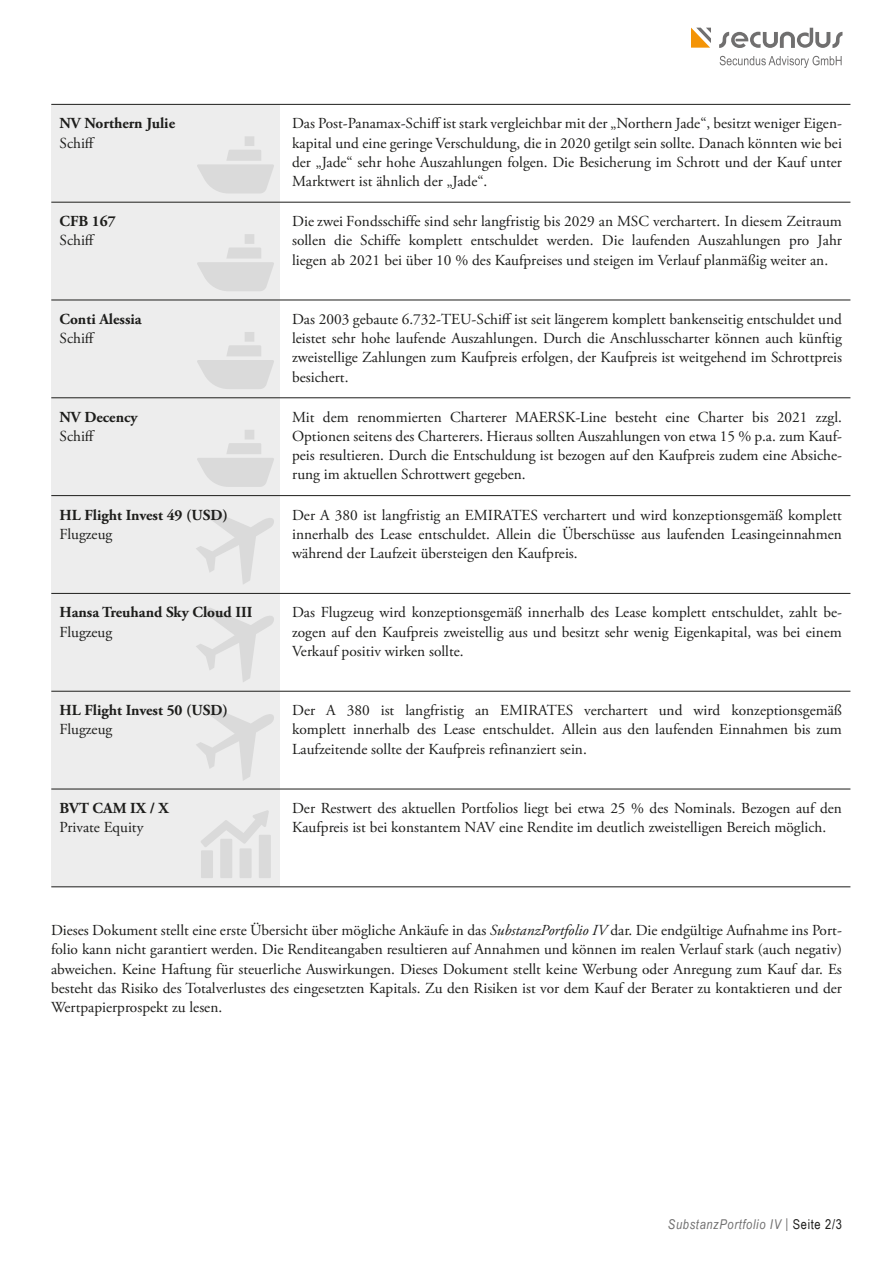
<style>
.page{position:relative;width:893px;height:1263px;background:#fff}
.page>*{position:absolute;margin:0;border:0;box-sizing:border-box;transform-origin:0 0}
.t1{font:15.3px/19.2px "Adobe Garamond Pro";color:#1d1d1b;text-align:justify}
.t2{font:700 15.3px "Adobe Garamond Pro";color:#1d1d1b}
.t3{font:italic 13.5px "Arial Narrow";letter-spacing:.05em;color:#706f6f}
.s1{font-style:italic}
.s2{font-style:normal}
.s3{font-style:normal;color:#1d1d1b}
</style>
<div class="page">
<svg style="left:691px;top:28px;width:20px;height:20px"></svg>
<svg style="left:719px;top:28px;width:123px;height:20px"></svg>
<svg style="left:720px;top:56px;width:122px;height:12px"></svg>
<div style="left:51px;top:104px;width:228px;height:783px;background:#ededed"></div>
<hr style="left:51px;top:593px;width:799px;height:1px;background:#1d1d1b">
<svg style="left:196px;top:510px;width:78px;height:74px"></svg>
<svg style="left:196px;top:608px;width:78px;height:74px"></svg>
<svg style="left:196px;top:706px;width:78px;height:75px"></svg>
<hr style="left:51px;top:104px;width:799px;height:1px;background:#1d1d1b">
<hr style="left:51px;top:202px;width:799px;height:1px;background:#1d1d1b">
<hr style="left:51px;top:300px;width:799px;height:1px;background:#1d1d1b">
<hr style="left:51px;top:397px;width:799px;height:1px;background:#1d1d1b">
<hr style="left:51px;top:495px;width:799px;height:1px;background:#1d1d1b">
<hr style="left:51px;top:691px;width:799px;height:1px;background:#1d1d1b">
<hr style="left:51px;top:789px;width:799px;height:1px;background:#1d1d1b">
<hr style="left:51px;top:886px;width:799px;height:1px;background:#1d1d1b">
<svg style="left:197px;top:136px;width:77px;height:57px"></svg>
<svg style="left:197px;top:234px;width:77px;height:57px"></svg>
<svg style="left:197px;top:332px;width:77px;height:57px"></svg>
<svg style="left:197px;top:430px;width:77px;height:57px"></svg>
<svg style="left:201px;top:810px;width:70px;height:68px"></svg>
<p class="t2" style="left:60px;top:115px;width:117px">NV Northern Julie</p>
<p class="t1" style="left:60px;top:134px;width:37px">Schiff</p>
<p class="t2" style="left:60px;top:212px;width:58px">CFB 167</p>
<p class="t1" style="left:60px;top:231px;width:37px">Schiff</p>
<p class="t1" style="left:292px;top:114px;width:551px">Das Post-Panamax-Schiff ist stark vergleichbar mit der „Northern Jade“, besitzt weniger Eigen&shy;kapital und eine geringe Verschuldung, die in 2020 getilgt sein sollte. Danach könnten wie bei der „Jade“ sehr hohe Auszahlungen folgen. Die Besicherung im Schrott und der Kauf unter Marktwert ist ähnlich der „Jade“.</p>
<p class="t1" style="left:292px;top:212px;width:551px">Die zwei Fondsschiffe sind sehr langfristig bis 2029 an MSC verchartert. In diesem Zeitraum sollen die Schiffe komplett entschuldet werden. Die laufenden Auszahlungen pro Jahr liegen ab 2021 bei über 10 % des Kaufpreises und steigen im Verlauf planmäßig weiter an.</p>
<p class="t2" style="left:60px;top:310px;width:84px">Conti Alessia</p>
<p class="t1" style="left:60px;top:329px;width:37px">Schiff</p>
<p class="t1" style="left:292px;top:310px;width:551px">Das 2003 gebaute 6.732-TEU-Schiff ist seit längerem komplett bankenseitig entschuldet und leistet sehr hohe laufende Auszahlungen. Durch die Anschlusscharter können auch künftig zweistellige Zahlungen zum Kaufpreis erfolgen, der Kaufpreis ist weitgehend im Schrottpreis besichert.</p>
<p class="t2" style="left:60px;top:408px;width:80px">NV Decency</p>
<p class="t1" style="left:60px;top:427px;width:37px">Schiff</p>
<p class="t1" style="left:292px;top:408px;width:551px">Mit dem renommierten Charterer MAERSK-Line besteht eine Charter bis 2021 zzgl.<br>Optionen seitens des Charterers. Hieraus sollten Auszahlungen von etwa 15 % p.a. zum Kauf&shy;peis resultieren. Durch die Entschuldung ist bezogen auf den Kaufpreis zudem eine Absiche&shy;rung im aktuellen Schrottwert gegeben.</p>
<p class="t2" style="left:60px;top:506px;width:170px">HL Flight Invest 49 (USD)</p>
<p class="t1" style="left:60px;top:525px;width:54px">Flugzeug</p>
<p class="t1" style="left:292px;top:506px;width:551px">Der A 380 ist langfristig an EMIRATES verchartert und wird konzeptionsgemäß komplett innerhalb des Lease entschuldet. Allein die Überschüsse aus laufenden Leasingeinnahmen während der Laufzeit übersteigen den Kaufpreis.</p>
<p class="t2" style="left:60px;top:604px;width:194px">Hansa Treuhand Sky Cloud III</p>
<p class="t1" style="left:60px;top:623px;width:54px">Flugzeug</p>
<p class="t1" style="left:292px;top:603px;width:551px">Das Flugzeug wird konzeptionsgemäß innerhalb des Lease komplett entschuldet, zahlt be&shy;zogen auf den Kaufpreis zweistellig aus und besitzt sehr wenig Eigenkapital, was bei einem Verkauf positiv wirken sollte.</p>
<p class="t2" style="left:60px;top:701px;width:170px">HL Flight Invest 50 (USD)</p>
<p class="t1" style="left:60px;top:720px;width:54px">Flugzeug</p>
<p class="t1" style="left:292px;top:701px;width:551px">Der A 380 ist langfristig an EMIRATES verchartert und wird konzeptionsgemäß komplett innerhalb des Lease entschuldet. Allein aus den laufenden Einnahmen bis zum Laufzeitende sollte der Kaufpreis refinanziert sein.</p>
<p class="t2" style="left:60px;top:799px;width:111px">BVT CAM IX / X</p>
<p class="t1" style="left:60px;top:818px;width:85px">Private Equity</p>
<p class="t1" style="left:292px;top:799px;width:551px">Der Restwert des aktuellen Portfolios liegt bei etwa 25 % des Nominals. Bezogen auf den<br>Kaufpreis ist bei konstantem NAV eine Rendite im deutlich zweistelligen Bereich möglich.</p>
<p class="t1" style="left:51px;top:921px;width:792px">Dieses Dokument stellt eine erste Übersicht über mögliche Ankäufe in das <span class="s1">SubstanzPortfolio IV</span> dar. Die endgültige Aufnahme ins Port&shy;folio kann nicht garantiert werden. Die Renditeangaben resultieren auf Annahmen und können im realen Verlauf stark (auch negativ) abweichen. Keine Haftung für steuerliche Auswirkungen. Dieses Dokument stellt keine Werbung oder Anregung zum Kauf dar. Es besteht das Risiko des Totalverlustes des eingesetzten Kapitals. Zu den Risiken ist vor dem Kauf der Berater zu kontaktieren und der Wertpapierprospekt zu lesen.</p>
<p class="t3" style="left:668px;top:1215px;width:175px">SubstanzPortfolio IV <span class="s2">|</span> <span class="s3">Seite 2/3</span></p>
</div>
